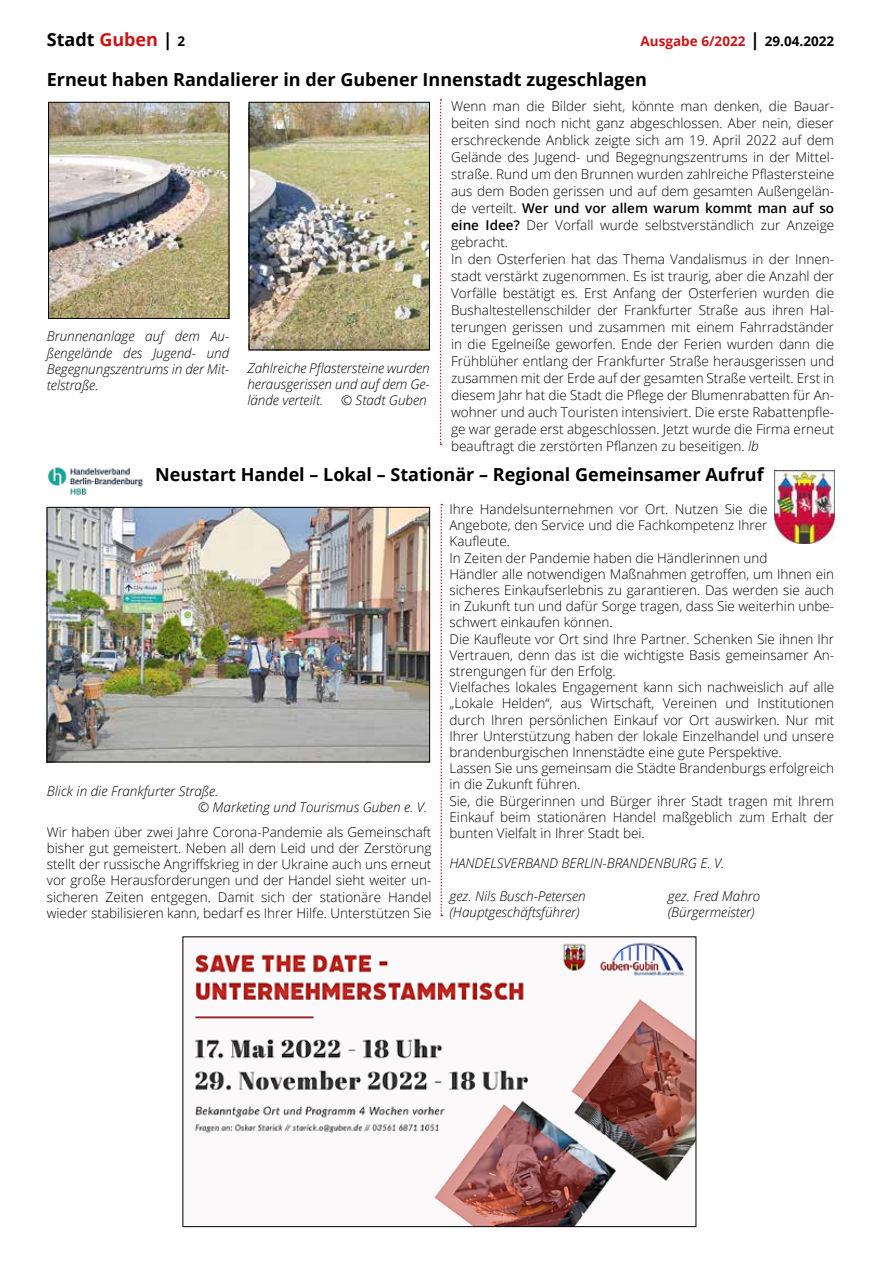
<style>
.page{position:relative;width:881px;height:1263px;background:#fff}
.page>*{position:absolute;margin:0;border:0;box-sizing:border-box;transform-origin:0 0}
.t1{font:700 18px "Open Sans";color:#000}
.t2{font:300 13.5px/16.2px "Open Sans";color:#000}
.t3{font:italic 300 13.5px/16.2px "Open Sans";color:#000;text-align:justify}
.t4{font:700 13.5px "Open Sans";color:#cd1316}
.s1{color:#cd1316}
.s2{font-size:13.5px}
.s3{font-size:18px;color:#000}
.s4{color:#000}
.s5{font-weight:600}
.s6{font-style:italic}
</style>
<div class="page">
<svg style="left:440px;top:504px;width:2px;height:412px"></svg>
<img style="left:50px;top:104px;width:177px;height:213px">
<div style="left:48px;top:102px;width:181px;height:217px;border:1px solid #000"></div>
<img style="left:251px;top:104px;width:176px;height:244px">
<div style="left:249px;top:102px;width:180px;height:248px;border:1px solid #000"></div>
<img style="left:774px;top:471px;width:59px;height:73px">
<img style="left:48px;top:467px;width:95px;height:29px">
<img style="left:49px;top:509px;width:378px;height:251px">
<div style="left:47px;top:507px;width:382px;height:255px;border:1px solid #000"></div>
<svg style="left:439px;top:99px;width:2px;height:346px"></svg>
<img style="left:194px;top:942px;width:500px;height:283px">
<div style="left:182px;top:936px;width:514px;height:291px;border:1px solid #000"></div>
<h1 class="t1" style="left:47px;top:27px;width:140px">Stadt <span class="s1">Guben</span> | <span class="s2">2</span></h1>
<p class="t4" style="left:640px;top:32px;width:195px">Ausgabe 6/2022 <span class="s3">|</span> <span class="s4">29.04.2022</span></p>
<h1 class="t1" style="left:47px;top:67px;width:601px">Erneut haben Randalierer in der Gubener Innenstadt zugeschlagen</h1>
<p class="t2" style="left:451px;top:97px;width:384px;line-height:17px">Wenn man die Bilder sieht, könnte man denken, die Bauar&shy;beiten sind noch nicht ganz abgeschlossen. Aber nein, dieser erschreckende Anblick zeigte sich am 19. April 2022 auf dem Gelände des Jugend- und Begegnungszentrums in der Mittel&shy;straße. Rund um den Brunnen wurden zahlreiche Pflastersteine aus dem Boden gerissen und auf dem gesamten Außengelän&shy;de verteilt. <span class="s5">Wer und vor allem warum kommt man auf so eine Idee?</span> Der Vorfall wurde selbstverständlich zur Anzeige gebracht.<br>In den Osterferien hat das Thema Vandalismus in der Innen&shy;stadt verstärkt zugenommen. Es ist traurig, aber die Anzahl der Vorfälle bestätigt es. Erst Anfang der Osterferien wurden die Bushaltestellenschilder der Frankfurter Straße aus ihren Hal&shy;terungen gerissen und zusammen mit einem Fahrradständer in die Egelneiße geworfen. Ende der Ferien wurden dann die Frühblüher entlang der Frankfurter Straße herausgerissen und zusammen mit der Erde auf der gesamten Straße verteilt. Erst in diesem Jahr hat die Stadt die Pflege der Blumenrabatten für An&shy;wohner und auch Touristen intensiviert. Die erste Rabattenpfle&shy;ge war gerade erst abgeschlossen. Jetzt wurde die Firma erneut beauftragt die zerstörten Pflanzen zu beseitigen. <span class="s6">lb</span></p>
<h1 class="t1" style="left:155px;top:462px;width:609px">Neustart Handel – Lokal – Stationär – Regional Gemeinsamer Aufruf</h1>
<p class="t3" style="left:47px;top:328px;width:184px">Brunnenanlage auf dem Au&shy;ßengelände des Jugend- und Begegnungszentrums in der Mit&shy;telstraße.</p>
<p class="t3" style="left:247px;top:359px;width:184px">Zahlreiche Pflastersteine wurden herausgerissen und auf dem Ge&shy;lände verteilt.</p>
<p class="t3" style="left:341px;top:392px;width:87px">© Stadt Guben</p>
<p class="t3" style="left:198px;top:782px;width:231px;text-indent:-151px">Blick in die Frankfurter Straße.<br>© Marketing und Tourismus Guben e. V.</p>
<p class="t2" style="left:47px;top:823px;width:386px;text-align:justify">Wir haben über zwei Jahre Corona-Pandemie als Gemeinschaft bisher gut gemeistert. Neben all dem Leid und der Zerstörung stellt der russische Angriffskrieg in der Ukraine auch uns erneut vor große Herausforderungen und der Handel sieht weiter un&shy;sicheren Zeiten entgegen. Damit sich der stationäre Handel wieder stabilisieren kann, bedarf es Ihrer Hilfe. Unterstützen Sie</p>
<p class="t2" style="left:449px;top:501px;width:386px">Ihre Handelsunternehmen vor Ort. Nutzen Sie die<br>Angebote, den Service und die Fachkompetenz Ihrer<br>Kaufleute.<br>In Zeiten der Pandemie haben die Händlerinnen und<br>Händler alle notwendigen Maßnahmen getroffen, um Ihnen ein sicheres Einkaufserlebnis zu garantieren. Das werden sie auch in Zukunft tun und dafür Sorge tragen, dass Sie weiterhin unbe&shy;schwert einkaufen können.<br>Die Kaufleute vor Ort sind Ihre Partner. Schenken Sie ihnen Ihr Vertrauen, denn das ist die wichtigste Basis gemeinsamer An&shy;strengungen für den Erfolg.<br>Vielfaches lokales Engagement kann sich nachweislich auf alle „Lokale Helden“, aus Wirtschaft, Vereinen und Institutionen durch Ihren persönlichen Einkauf vor Ort auswirken. Nur mit Ihrer Unterstützung haben der lokale Einzelhandel und unsere brandenburgischen Innenstädte eine gute Perspektive.<br>Lassen Sie uns gemeinsam die Städte Brandenburgs erfolgreich in die Zukunft führen.<br>Sie, die Bürgerinnen und Bürger ihrer Stadt tragen mit Ihrem Einkauf beim stationären Handel maßgeblich zum Erhalt der bunten Vielfalt in Ihrer Stadt bei.</p>
<p class="t3" style="left:449px;top:854px;width:276px">HANDELSVERBAND BERLIN-BRANDENBURG E. V.</p>
<p class="t3" style="left:449px;top:887px;width:138px">gez. Nils Busch-Petersen</p>
<p class="t3" style="left:667px;top:887px;width:94px">gez. Fred Mahro</p>
<p class="t3" style="left:449px;top:903px;width:132px">(Hauptgeschäftsführer)</p>
<p class="t3" style="left:667px;top:903px;width:88px">(Bürgermeister)</p>
</div>
